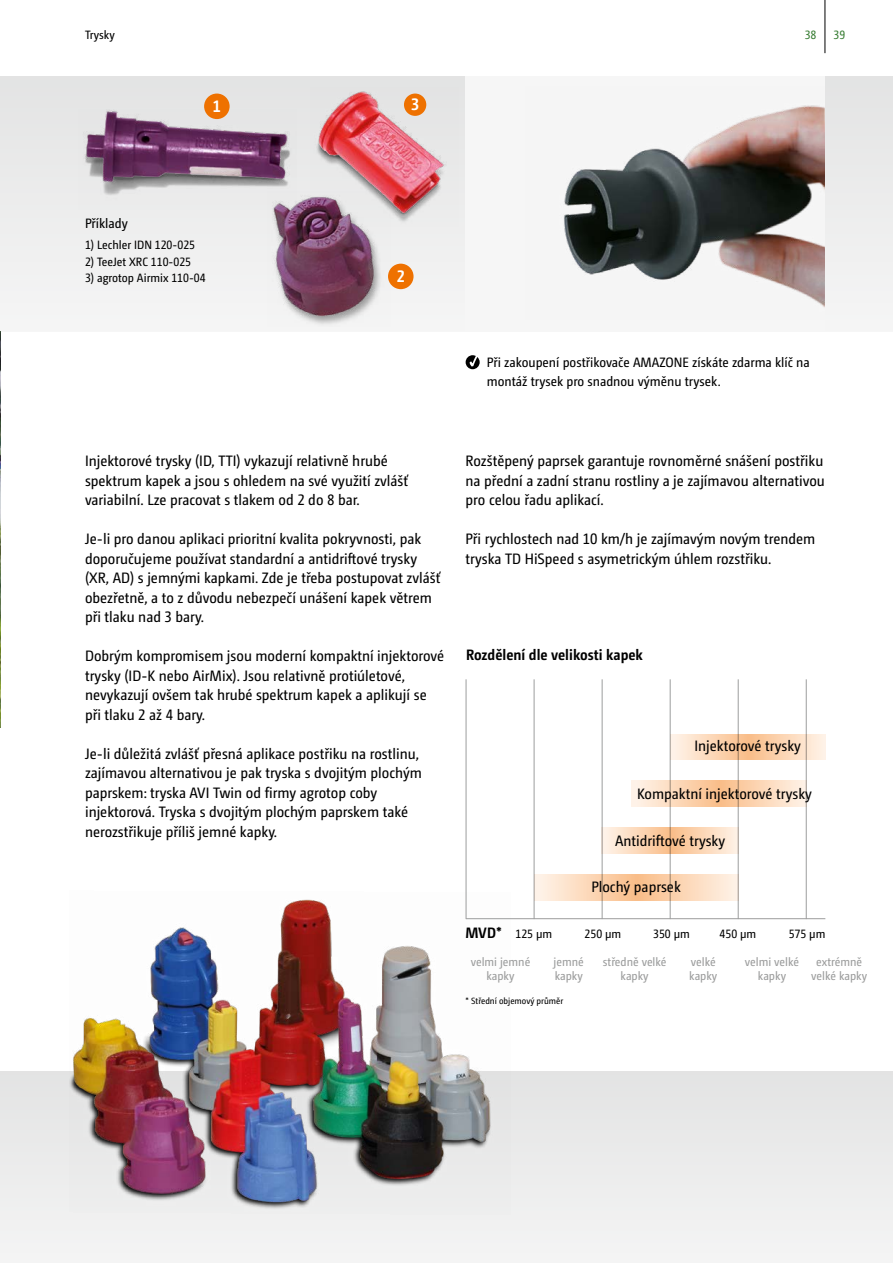
<style>
.page{position:relative;width:893px;height:1263px;background:#fff}
.page>*{position:absolute;margin:0;border:0;box-sizing:border-box;transform-origin:0 0}
.t1{font:700 16.5px "Camingo Dos Pro S Cd";color:#fff}
.t2{font:15px/19.5px "Camingo Dos Pro S Cd";color:#000}
.t3{font:700 15px "Camingo Dos Pro S Cd";color:#000}
.t4{font:13.5px/19.5px "Camingo Dos Pro S Cd";color:#000}
.t5{font:12px "Camingo Dos Pro S Cd";color:#000}
.t6{font:12px/14.4px "Camingo Dos Pro S Cd";color:#9c9d9d;text-align:center}
.t7{font:12px "Camingo Dos Pro S Cd";color:#387d33}
.t8{font:9px "Camingo Dos Pro S Cd";color:#000}
</style>
<div class="page">
<div style="left:0;top:77px;width:893px;height:255px;background:#eee"></div>
<div style="left:0;top:1071px;width:893px;height:192px;background:#eee"></div>
<img style="left:68px;top:890px;width:444px;height:319px">
<img style="left:0;top:332px;width:1px;height:395px">
<hr style="left:466px;top:679px;width:1px;height:240px;background:#9c9d9d">
<hr style="left:534px;top:679px;width:1px;height:240px;background:#9c9d9d">
<hr style="left:602px;top:679px;width:1px;height:240px;background:#9c9d9d">
<hr style="left:670px;top:679px;width:1px;height:240px;background:#9c9d9d">
<hr style="left:738px;top:679px;width:1px;height:240px;background:#9c9d9d">
<hr style="left:806px;top:679px;width:1px;height:240px;background:#9c9d9d">
<hr style="left:466px;top:918px;width:359px;height:1px;background:#9c9d9d">
<svg style="left:534px;top:874px;width:204px;height:26px;background:#fad7b8"></svg>
<svg style="left:602px;top:828px;width:137px;height:25px;background:#fad7b8"></svg>
<svg style="left:632px;top:781px;width:175px;height:25px;background:#fad7b8"></svg>
<svg style="left:670px;top:734px;width:155px;height:26px;background:#fad7b8"></svg>
<img style="left:82px;top:110px;width:210px;height:85px">
<img style="left:268px;top:191px;width:123px;height:133px">
<div style="left:204px;top:94px;width:26px;height:25px;background:#ee7100;border-radius:50%"></div>
<div style="left:388px;top:264px;width:26px;height:25px;background:#ee7100;border-radius:50%"></div>
<img style="left:310px;top:88px;width:148px;height:139px">
<div style="left:404px;top:94px;width:22px;height:22px;background:#ee7100;border-radius:50%"></div>
<div style="left:466px;top:77px;width:359px;height:255px;background:#f6f6f6"></div>
<img style="left:564px;top:105px;width:261px;height:203px">
<hr style="left:825px;top:0;width:1px;height:53px;background:#000">
<svg style="left:466px;top:355px;width:14px;height:14px"></svg>
<p class="t5" style="left:85px;top:28px;width:31px">Trysky</p>
<p class="t1" style="left:213px;top:96px;width:10px">1</p>
<p class="t1" style="left:411px;top:94px;width:10px">3</p>
<p class="t7" style="left:805px;top:28px;width:13px">38</p>
<p class="t7" style="left:833px;top:28px;width:13px">39</p>
<p class="t4" style="left:85px;top:214px;width:44px">Příklady</p>
<p class="t5" style="left:85px;top:238px;width:112px">1) Lechler IDN 120-025</p>
<p class="t5" style="left:85px;top:254px;width:108px">2) TeeJet XRC 110-025</p>
<p class="t5" style="left:85px;top:271px;width:122px">3) agrotop Airmix 110-04</p>
<p class="t1" style="left:397px;top:266px;width:10px">2</p>
<p class="t4" style="left:487px;top:352px;width:324px">Při zakoupení postřikovače AMAZONE získáte zdarma klíč na montáž trysek pro snadnou výměnu trysek.</p>
<p class="t2" style="left:85px;top:451px;width:325px">Injektorové trysky (ID, TTI) vykazují relativně hrubé spektrum kapek a jsou s ohledem na své využití zvlášť variabilní. Lze pracovat s tlakem od 2 do 8 bar.</p>
<p class="t2" style="left:85px;top:529px;width:357px">Je-li pro danou aplikaci prioritní kvalita pokryvnosti, pak doporučujeme používat standardní a antidriftové trysky (XR, AD) s jemnými kapkami. Zde je třeba postupovat zvlášť obezřetně, a to z důvodu nebezpečí unášení kapek větrem při tlaku nad 3 bary.</p>
<p class="t2" style="left:85px;top:646px;width:361px">Dobrým kompromisem jsou moderní kompaktní injektorové trysky (ID-K nebo AirMix). Jsou relativně protiúletové, nevykazují ovšem tak hrubé spektrum kapek a aplikují se při tlaku 2 až 4 bary.</p>
<p class="t2" style="left:85px;top:744px;width:338px">Je-li důležitá zvlášť přesná aplikace postřiku na rostlinu, zajímavou alternativou je pak tryska s dvojitým plochým paprskem: tryska AVI Twin od firmy agrotop coby injektorová. Tryska s dvojitým plochým paprskem také nerozstřikuje příliš jemné kapky.</p>
<p class="t2" style="left:466px;top:451px;width:361px;text-align:justify">Rozštěpený paprsek garantuje rovnoměrné snášení postřiku na přední a zadní stranu rostliny a je zajímavou alternativou pro celou řadu aplikací.</p>
<p class="t2" style="left:466px;top:529px;width:351px">Při rychlostech nad 10 km/h je zajímavým novým trendem tryska TD HiSpeed s asymetrickým úhlem rozstřiku.</p>
<p class="t3" style="left:466px;top:645px;width:178px">Rozdělení dle velikosti kapek</p>
<p class="t2" style="left:694px;top:736px;width:108px">Injektorové trysky</p>
<p class="t2" style="left:637px;top:784px;width:176px">Kompaktní injektorové trysky</p>
<p class="t2" style="left:615px;top:831px;width:112px">Antidriftové trysky</p>
<p class="t2" style="left:591px;top:876px;width:91px">Plochý paprsek</p>
<p class="t3" style="left:466px;top:924px;width:38px">MVD*</p>
<p class="t5" style="left:585px;top:927px;width:38px">250 µm</p>
<p class="t5" style="left:653px;top:927px;width:38px">350 µm</p>
<p class="t5" style="left:720px;top:927px;width:38px">450 µm</p>
<p class="t5" style="left:789px;top:927px;width:38px">575 µm</p>
<p class="t5" style="left:515px;top:927px;width:38px">125 µm</p>
<p class="t6" style="left:471px;top:954px;width:61px">velmi jemné kapky</p>
<p class="t6" style="left:603px;top:954px;width:65px">středně velké kapky</p>
<p class="t6" style="left:689px;top:954px;width:30px;text-align:left">velké kapky</p>
<p class="t6" style="left:745px;top:954px;width:56px">velmi velké kapky</p>
<p class="t6" style="left:811px;top:954px;width:57px">extrémně velké kapky</p>
<p class="t6" style="left:554px;top:954px;width:32px;text-align:left">jemné kapky</p>
<p class="t8" style="left:466px;top:995px;width:99px">* Střední objemový průměr</p>
</div>
